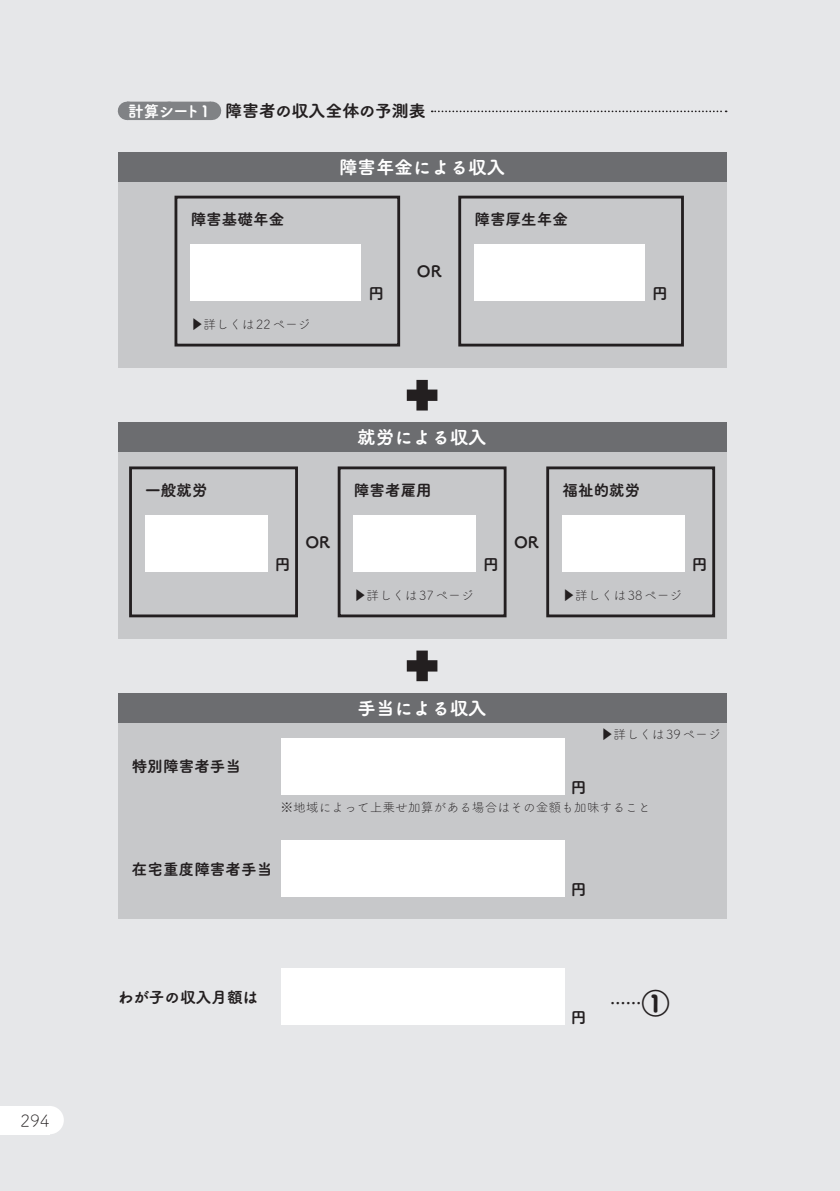
<style>
.page{position:relative;width:840px;height:1191px;background:#fff}
.page>*{position:absolute;margin:0;border:0;box-sizing:border-box;transform-origin:0 0}
.t1{font:18.4px "Tsuku A Rd Gothic Std E";color:#fff}
.t2{font:17px "Tsuku A Rd Gothic Std E";color:#231f20}
.t3{font:17px "Tsuku A Rd Gothic Std L";color:#231f20}
.t4{font:15.6px "Tsuku A Rd Gothic Std E";color:#231f20}
.t5{font:12.8px "Tsuku A Rd Gothic Std L";color:#231f20}
.s1{font-size:15.6px;color:#fff}
.s2{font-family:"Tsuku Min Pr 6 N M"}
.s3{font-size:28.4px}
</style>
<div class="page">
<div style="left:0;top:0;width:839px;height:1191px;background:#e6e7e9"></div>
<div style="left:0;top:1106px;width:50px;height:28px;background:#fff"></div>
<div style="left:35px;top:1106px;width:29px;height:28px;background:#fff;border-radius:50%"></div>
<div style="left:118px;top:180px;width:608px;height:188px;background:#c7c8ca"></div>
<div style="left:118px;top:721px;width:608px;height:198px;background:#c7c8ca"></div>
<div style="left:118px;top:451px;width:608px;height:188px;background:#c7c8ca"></div>
<div style="left:174px;top:196px;width:226px;height:150px;border:3px solid #231f20"></div>
<div style="left:458px;top:196px;width:225px;height:150px;border:3px solid #231f20"></div>
<div style="left:127px;top:102px;width:84px;height:18px;background:#808285"></div>
<svg style="left:211px;top:102px;width:1px;height:18px"></svg>
<svg style="left:431px;top:110px;width:295px;height:2px"></svg>
<div style="left:118px;top:152px;width:608px;height:29px;background:#6c6d70"></div>
<div style="left:118px;top:693px;width:608px;height:30px;background:#6c6d70"></div>
<div style="left:118px;top:422px;width:608px;height:30px;background:#6c6d70"></div>
<div style="left:190px;top:244px;width:171px;height:56px;background:#fff"></div>
<div style="left:281px;top:738px;width:284px;height:56px;background:#fff"></div>
<div style="left:281px;top:968px;width:284px;height:57px;background:#fff"></div>
<div style="left:281px;top:840px;width:284px;height:57px;background:#fff"></div>
<div style="left:474px;top:244px;width:170px;height:56px;background:#fff"></div>
<div style="left:129px;top:466px;width:169px;height:151px;border:3px solid #231f20"></div>
<div style="left:145px;top:514px;width:122px;height:57px;background:#fff"></div>
<div style="left:337px;top:466px;width:169px;height:151px;border:3px solid #231f20"></div>
<div style="left:353px;top:514px;width:122px;height:57px;background:#fff"></div>
<div style="left:546px;top:466px;width:168px;height:151px;border:3px solid #231f20"></div>
<div style="left:562px;top:514px;width:122px;height:57px;background:#fff"></div>
<div style="left:406px;top:389px;width:31px;height:12px;background:#231f20"></div>
<div style="left:416px;top:380px;width:11px;height:30px;background:#231f20"></div>
<div style="left:406px;top:660px;width:31px;height:11px;background:#231f20"></div>
<div style="left:416px;top:650px;width:11px;height:31px;background:#231f20"></div>
<h2 class="t3" style="left:20px;top:1107px;width:31px">294</h2>
<h2 class="t2" style="left:128px;top:97px;width:299px"><span class="s1">計算シート1</span> 障害者の収入全体の予測表</h2>
<h1 class="t1" style="left:339px;top:152px;width:167px">障害年金による収入</h1>
<p class="t4" style="left:190px;top:207px;width:95px">障害基礎年金</p>
<p class="t5" style="left:190px;top:314px;width:121px"><span class="s2">▶</span>詳しくは 22ページ</p>
<p class="t4" style="left:368px;top:281px;width:17px">円</p>
<p class="t4" style="left:416px;top:259px;width:26px">OR</p>
<p class="t4" style="left:474px;top:207px;width:95px">障害厚生年金</p>
<p class="t4" style="left:651px;top:281px;width:17px">円</p>
<p class="t4" style="left:145px;top:478px;width:64px">一般就労</p>
<p class="t4" style="left:274px;top:551px;width:17px">円</p>
<h1 class="t1" style="left:357px;top:423px;width:130px">就労による収入</h1>
<p class="t4" style="left:353px;top:478px;width:79px">障害者雇用</p>
<p class="t4" style="left:305px;top:530px;width:26px">OR</p>
<p class="t4" style="left:513px;top:530px;width:26px">OR</p>
<p class="t5" style="left:353px;top:585px;width:121px"><span class="s2">▶</span>詳しくは 37ページ</p>
<p class="t4" style="left:483px;top:551px;width:17px">円</p>
<p class="t4" style="left:562px;top:478px;width:79px">福祉的就労</p>
<p class="t5" style="left:562px;top:585px;width:121px"><span class="s2">▶</span>詳しくは 38ページ</p>
<p class="t4" style="left:691px;top:551px;width:17px">円</p>
<h1 class="t1" style="left:357px;top:693px;width:130px">手当による収入</h1>
<p class="t4" style="left:132px;top:754px;width:111px">特別障害者手当</p>
<p class="t4" style="left:570px;top:774px;width:17px">円</p>
<p class="t5" style="left:600px;top:725px;width:121px"><span class="s2">▶</span>詳しくは 39ページ</p>
<p class="t5" style="left:280px;top:797px;width:371px">※地域によって上乗せ加算がある場合はその金額も加味すること</p>
<p class="t4" style="left:132px;top:856px;width:142px">在宅重度障害者手当</p>
<p class="t4" style="left:570px;top:877px;width:17px">円</p>
<p class="t4" style="left:118px;top:984px;width:142px">わが子の収入月額は</p>
<p class="t4" style="left:609px;top:991px;width:61px">……<span class="s3">①</span></p>
<p class="t4" style="left:570px;top:1005px;width:17px">円</p>
</div>
